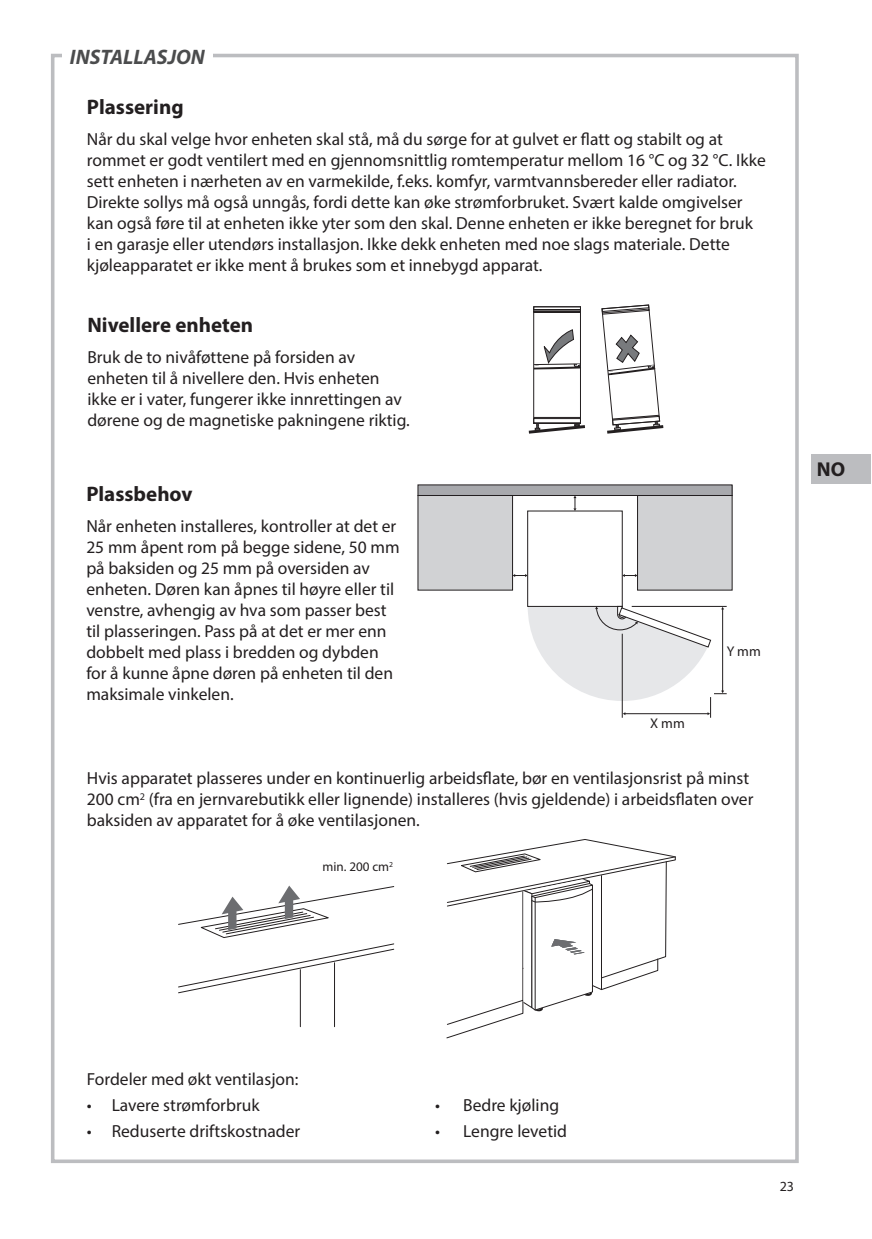
<style>
.page{position:relative;width:872px;height:1239px;background:#fff}
.page>*{position:absolute;margin:0;border:0;box-sizing:border-box;transform-origin:0 0}
.t1{font:700 21px "Myriad Pro";color:#231f20}
.t2{font:italic 700 21px "Myriad Pro";color:#4b4c4d}
.t3{font:700 20.12px "Myriad Pro";color:#231f20}
.t4{font:17.5px/21px "Myriad Pro";color:#231f20}
.t5{font:14.17px "Myriad Pro";color:#231f20}
.t6{font:14px "Myriad Pro";color:#231f20}
.t7{font:13.12px "Myriad Pro";color:#231f20}
</style>
<div class="page">
<div style="left:51px;top:54px;width:748px;height:1109px;border:4px solid #bcbdc0"></div>
<div style="left:62px;top:42px;width:150px;height:24px;background:#fff"></div>
<div style="left:811px;top:454px;width:60px;height:30px;background:#bcbdc0"></div>
<div style="left:418px;top:485px;width:314px;height:10px;background:#a8a9ad"></div>
<div style="left:418px;top:495px;width:94px;height:95px;background:#d1d2d4"></div>
<div style="left:417px;top:495px;width:96px;height:95px;border:1px solid #231f20"></div>
<div style="left:527px;top:510px;width:96px;height:97px;border:1px solid #231f20"></div>
<div style="left:637px;top:495px;width:95px;height:95px;background:#d1d2d4"></div>
<div style="left:637px;top:495px;width:96px;height:95px;border:1px solid #231f20"></div>
<svg style="left:512px;top:574px;width:16px;height:3px"></svg>
<svg style="left:573px;top:495px;width:3px;height:16px"></svg>
<svg style="left:622px;top:574px;width:15px;height:3px"></svg>
<svg style="left:528px;top:605px;width:199px;height:112px"></svg>
<svg style="left:529px;top:304px;width:134px;height:129px"></svg>
<svg style="left:446px;top:839px;width:230px;height:199px"></svg>
<hr style="left:334px;top:962px;width:1px;height:64px;background:#231f20">
<hr style="left:300px;top:969px;width:1px;height:57px;background:#231f20">
<svg style="left:178px;top:885px;width:217px;height:108px"></svg>
<p class="t2" style="left:70px;top:43px;width:136px">INSTALLASJON</p>
<p class="t1" style="left:87px;top:94px;width:98px">Plassering</p>
<p class="t4" style="left:87px;top:129px;width:680px">Når du skal velge hvor enheten skal stå, må du sørge for at gulvet er flatt og stabilt og at rommet er godt ventilert med en gjennomsnittlig romtemperatur mellom 16 °C og 32 °C. Ikke sett enheten i nærheten av en varmekilde, f.eks. komfyr, varmtvannsbereder eller radiator.<br>Direkte sollys må også unngås, fordi dette kan øke strømforbruket. Svært kalde omgivelser kan også føre til at enheten ikke yter som den skal. Denne enheten er ikke beregnet for bruk<br>i en garasje eller utendørs installasjon. Ikke dekk enheten med noe slags materiale. Dette kjøleapparatet er ikke ment å brukes som et innebygd apparat.</p>
<p class="t1" style="left:87px;top:311px;width:167px">Nivellere enheten</p>
<p class="t4" style="left:87px;top:346px;width:324px">Bruk de to nivåføttene på forsiden av enheten til å nivellere den. Hvis enheten ikke er i vater, fungerer ikke innrettingen av dørene og de magnetiske pakningene riktig.</p>
<p class="t1" style="left:86px;top:480px;width:108px">Plassbehov</p>
<p class="t4" style="left:86px;top:515px;width:315px">Når enheten installeres, kontroller at det er 25 mm åpent rom på begge sidene, 50 mm på baksiden og 25 mm på oversiden av enheten. Døren kan åpnes til høyre eller til venstre, avhengig av hva som passer best til plasseringen. Pass på at det er mer enn dobbelt med plass i bredden og dybden for å kunne åpne døren på enheten til den maksimale vinkelen.</p>
<p class="t5" style="left:650px;top:714px;width:36px">X mm</p>
<p class="t5" style="left:727px;top:643px;width:36px">Y mm</p>
<p class="t4" style="left:87px;top:767px;width:668px">Hvis apparatet plasseres under en kontinuerlig arbeidsflate, bør en ventilasjonsrist på minst<br>200 cm<sup>2</sup> (fra en jernvarebutikk eller lignende) installeres (hvis gjeldende) i arbeidsflaten over baksiden av apparatet for å øke ventilasjonen.</p>
<p class="t7" style="left:323px;top:858px;width:72px">min. 200 cm<sup>2</sup></p>
<p class="t3" style="left:817px;top:456px;width:30px">NO</p>
<p class="t4" style="left:87px;top:1067px;width:213px">Fordeler med økt ventilasjon:</p>
<p class="t4" style="left:87px;top:1093px;width:174px">• Lavere strømforbruk</p>
<p class="t4" style="left:435px;top:1093px;width:126px">• Bedre kjøling</p>
<p class="t4" style="left:87px;top:1119px;width:215px">• Reduserte driftskostnader</p>
<p class="t4" style="left:435px;top:1119px;width:133px">• Lengre levetid</p>
<p class="t6" style="left:780px;top:1177px;width:16px">23</p>
</div>
